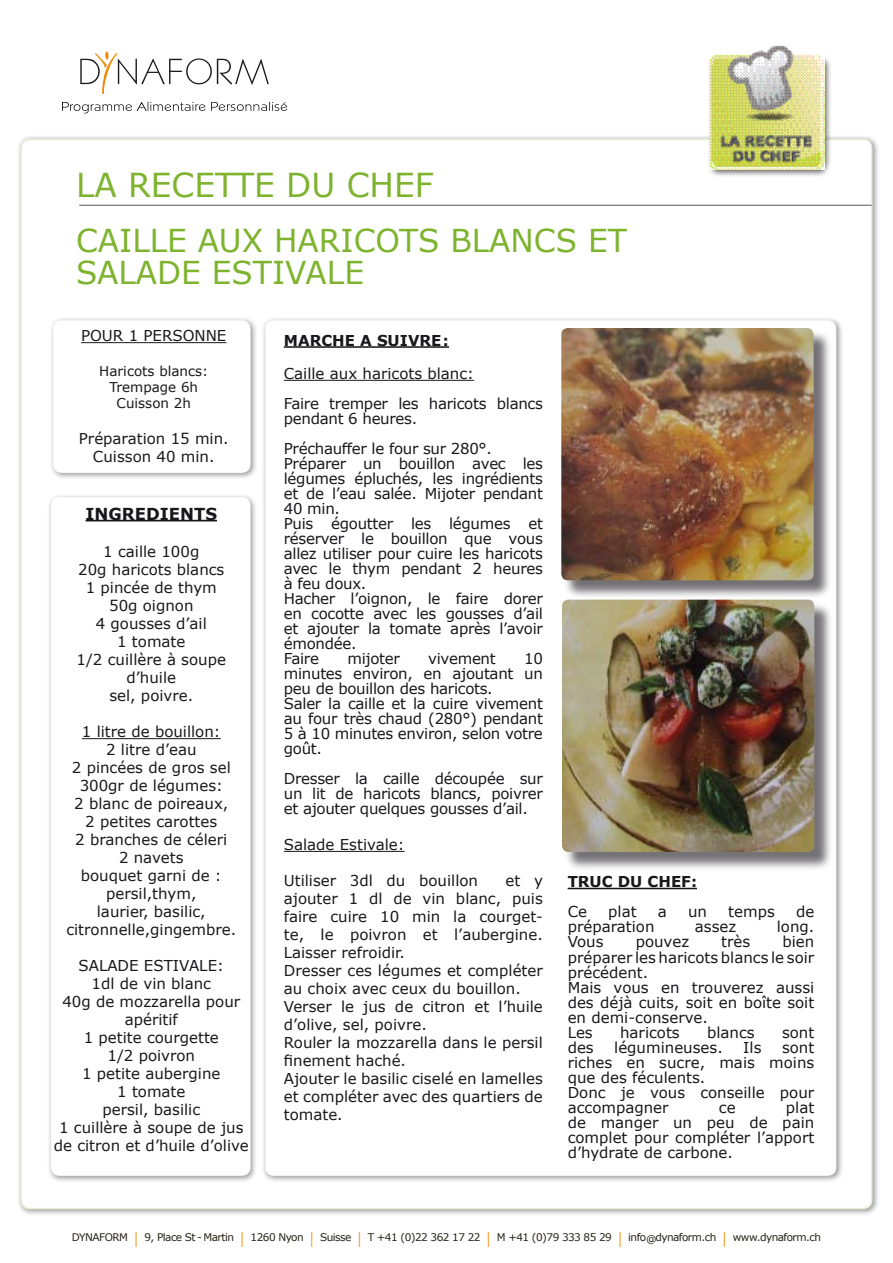
<style>
.page{position:relative;width:893px;height:1263px;background:#fff}
.page>*{position:absolute;margin:0;border:0;box-sizing:border-box;transform-origin:0 0}
.t1{font:33px "Verdana";color:#7eb32e}
.t2{font:31.5px "Verdana";color:#7eb32e}
.t3{font:700 16.5px "Verdana";color:#1a171c}
.t4{font:15px/18px "Verdana";color:#1a171c;text-align:center}
.t5{font:15px/15px "Verdana";letter-spacing:-.02em;color:#1a171c}
.t6{font:700 15px "Verdana";color:#1a171c}
.t7{font:13.5px/16.2px "Verdana";color:#1a171c;text-align:center}
.t8{font:10.5px "Verdana";letter-spacing:-.05em;color:#272215}
.s1{font-size:15.75px;color:#f18e00}
</style>
<div class="page">
<svg style="left:80px;top:51px;width:189px;height:43px"></svg>
<svg style="left:62px;top:102px;width:143px;height:11px"></svg>
<svg style="left:211px;top:102px;width:76px;height:9px"></svg>
<div style="left:16px;top:135px;width:864px;height:1081px;background:#1a171c;opacity:.45"></div>
<div style="left:21px;top:139px;width:851px;height:1069px;background:#fff;border-radius:9px"></div>
<div style="left:707px;top:44px;width:125px;height:134px;background:#1a171c;opacity:.65"></div>
<img style="left:710px;top:47px;width:114px;height:123px">
<hr style="left:79px;top:205px;width:793px;height:1px;background:#58585a">
<div style="left:49px;top:316px;width:209px;height:164px;background:#1a171c;opacity:.45"></div>
<div style="left:53px;top:320px;width:198px;height:153px;background:#fff;border-radius:9px"></div>
<hr style="left:81px;top:342px;width:145px;height:1px;background:#1a171c">
<div style="left:47px;top:493px;width:211px;height:690px;background:#1a171c;opacity:.45"></div>
<div style="left:51px;top:497px;width:200px;height:679px;background:#fff;border-radius:9px"></div>
<hr style="left:86px;top:520px;width:131px;height:1px;background:#1a171c">
<hr style="left:82px;top:738px;width:139px;height:1px;background:#1a171c">
<div style="left:262px;top:317px;width:582px;height:866px;background:#1a171c;opacity:.45"></div>
<div style="left:265px;top:320px;width:571px;height:856px;background:#fff;border-radius:9px"></div>
<hr style="left:284px;top:346px;width:165px;height:2px;background:#1a171c">
<hr style="left:284px;top:380px;width:190px;height:1px;background:#1a171c">
<hr style="left:284px;top:851px;width:121px;height:1px;background:#1a171c">
<hr style="left:568px;top:888px;width:129px;height:1px;background:#1a171c">
<div style="left:564px;top:330px;width:268px;height:269px;background:#1a171c;opacity:.61"></div>
<img style="left:561px;top:328px;width:253px;height:252px">
<div style="left:564px;top:602px;width:269px;height:269px;background:#1a171c;opacity:.6"></div>
<img style="left:562px;top:600px;width:252px;height:252px">
<h1 class="t1" style="left:76px;top:164px;width:359px">LA RECETTE DU CHEF</h1>
<h2 class="t2" style="left:76px;top:221px;width:74px">Caille</h2>
<h2 class="t2" style="left:198px;top:221px;width:99px">au x har</h2>
<h2 class="t2" style="left:341px;top:221px;width:35px">icots</h2>
<h2 class="t2" style="left:451px;top:221px;width:43px">blancs</h2>
<h2 class="t2" style="left:588px;top:221px;width:19px">et</h2>
<h2 class="t2" style="left:76px;top:252px;width:22px">salade</h2>
<h2 class="t2" style="left:212px;top:252px;width:21px">est</h2>
<h2 class="t2" style="left:272px;top:252px;width:54px">ivale</h2>
<p class="t4" style="left:81px;top:326px;width:147px">POUR 1 PERSONNE</p>
<p class="t7" style="left:99px;top:362px;width:111px">Haricots blancs:<br>Trempage 6h<br>Cuisson 2h</p>
<p class="t4" style="left:79px;top:429px;width:151px">Préparation 15 min.<br>Cuisson 40 min.</p>
<p class="t3" style="left:86px;top:503px;width:133px">INGREDIENTS</p>
<p class="t4" style="left:77px;top:542px;width:151px">1 caille 100g<br>20g haricots blancs<br>1 pincée de thym<br>50g oignon<br>4 gousses d’ail<br>1 tomate<br>1/2 cuillère à soupe d’huile<br>sel, poivre.</p>
<p class="t4" style="left:66px;top:722px;width:171px">1 litre de bouillon:<br>2 litre d’eau<br>2 pincées de gros sel<br>300gr de légumes:<br>2 blanc de poireaux,<br>2 petites carottes<br>2 branches de céleri<br>2 navets<br>bouquet garni de : persil,thym,<br>laurier, basilic, citronnelle,gingembre.</p>
<p class="t4" style="left:54px;top:956px;width:196px">SALADE ESTIVALE:<br>1dl de vin blanc<br>40g de mozzarella pour apéritif<br>1 petite courgette<br>1/2 poivron<br>1 petite aubergine<br>1 tomate<br>persil, basilic<br>1 cuillère à soupe de jus de citron et d’huile d’olive</p>
<p class="t6" style="left:284px;top:331px;width:167px">MARCHE A SUIVRE:</p>
<p class="t5" style="left:284px;top:358px;width:261px;line-height:30px">Caille aux haricots blanc:<br>Faire tremper les haricots blancs</p>
<p class="t5" style="left:284px;top:403px;width:210px;line-height:30px">pendant 6 heures.<br>Préchauffer le four sur 280°.</p>
<p class="t5" style="left:284px;top:456px;width:261px">Préparer un bouillon avec les légumes épluchés, les ingrédients et de l’eau salée. Mijoter pendant<br>40 min.<br>Puis égoutter les légumes et réserver le bouillon que vous allez utiliser pour cuire les haricots avec le thym pendant 2 heures à feu doux.<br>Hacher l’oignon, le faire dorer en cocotte avec les gousses d’ail et ajouter la tomate après l’avoir émondée.<br>Faire</p>
<p class="t5" style="left:284px;top:651px;width:261px;text-indent:240px">10 minutes environ, en ajoutant un peu de bouillon des haricots.<br>Saler la caille et la cuire vivement au four très chaud (280°) pendant<br>5 à 10 minutes environ, selon votre goût.</p>
<p class="t4" style="left:284px;top:771px;width:261px;line-height:15px;text-align:justify">Dresser la caille découpée sur un lit de haricots blancs, poivrer et ajouter quelques gousses d’ail.</p>
<p class="t4" style="left:284px;top:835px;width:122px">Salade Estivale:</p>
<p class="t4" style="left:284px;top:871px;width:196px">Utiliser 3dl du bouillon</p>
<p class="t4" style="left:347px;top:649px;width:54px">mijoter</p>
<p class="t4" style="left:428px;top:649px;width:69px">vivement</p>
<p class="t4" style="left:284px;top:871px;width:261px;text-align:left;text-indent:222px">et y ajouter 1 dl de vin blanc, puis faire cuire 10 min la courget&shy;te, le poivron et l’aubergine.<br>Laisser refroidir.<br>Dresser ces légumes et compléter au choix avec ceux du bouillon.<br>Verser le jus de citron et l’huile d’olive, sel, poivre.<br>Rouler la mozzarella dans le persil finement haché.<br>Ajouter le basilic ciselé en lamelles et compléter avec des quartiers de tomate.</p>
<p class="t6" style="left:568px;top:872px;width:131px">TRUC DU CHEF:</p>
<p class="t4" style="left:568px;top:902px;width:21px">Ce</p>
<p class="t4" style="left:608px;top:902px;width:30px">plat</p>
<p class="t4" style="left:658px;top:902px;width:11px">a</p>
<p class="t4" style="left:688px;top:902px;width:20px">un</p>
<p class="t4" style="left:728px;top:902px;width:48px">temps</p>
<p class="t4" style="left:796px;top:902px;width:20px">de</p>
<p class="t4" style="left:568px;top:917px;width:88px">préparation</p>
<p class="t4" style="left:695px;top:917px;width:43px">assez</p>
<p class="t4" style="left:777px;top:917px;width:39px">long.</p>
<p class="t4" style="left:568px;top:932px;width:37px">Vous</p>
<p class="t4" style="left:636px;top:932px;width:55px">pouvez</p>
<p class="t4" style="left:721px;top:932px;width:31px">très</p>
<p class="t4" style="left:568px;top:934px;width:248px;line-height:15px;text-align:left;text-indent:215px">bien préparer les haricots blancs le soir précédent.<br>Mais vous en trouverez aussi des déjà cuits, soit en boîte soit en demi-conserve.<br>Les</p>
<p class="t4" style="left:620px;top:1022px;width:61px">haricots</p>
<p class="t4" style="left:707px;top:1022px;width:49px">blancs</p>
<p class="t4" style="left:782px;top:1022px;width:34px">sont</p>
<p class="t4" style="left:568px;top:1037px;width:28px">des</p>
<p class="t4" style="left:614px;top:1037px;width:110px">légumineuses.</p>
<p class="t4" style="left:743px;top:1037px;width:20px">Ils</p>
<p class="t4" style="left:568px;top:1039px;width:248px;line-height:15px;text-align:left;text-indent:214px">sont riches en sucre, mais moins que des féculents.<br>Donc je vous conseille pour accompagner</p>
<p class="t4" style="left:568px;top:1099px;width:248px;line-height:15px;text-align:justify;text-indent:218px">plat de manger un peu de pain complet pour compléter l’apport d’hydrate de carbone.</p>
<p class="t4" style="left:719px;top:1097px;width:18px">ce</p>
<p class="t8" style="left:72px;top:1231px;width:751px">DYNAFORM <span class="s1">|</span> 9, Place St - Martin <span class="s1">|</span> 1260 Nyon <span class="s1">|</span> Suisse <span class="s1">|</span> T +41 (0)22 362 17 22 <span class="s1">|</span> M +41 (0)79 333 85 29 <span class="s1">|</span> info@dynaform.ch <span class="s1">|</span> www.dynaform.ch</p>
</div>
